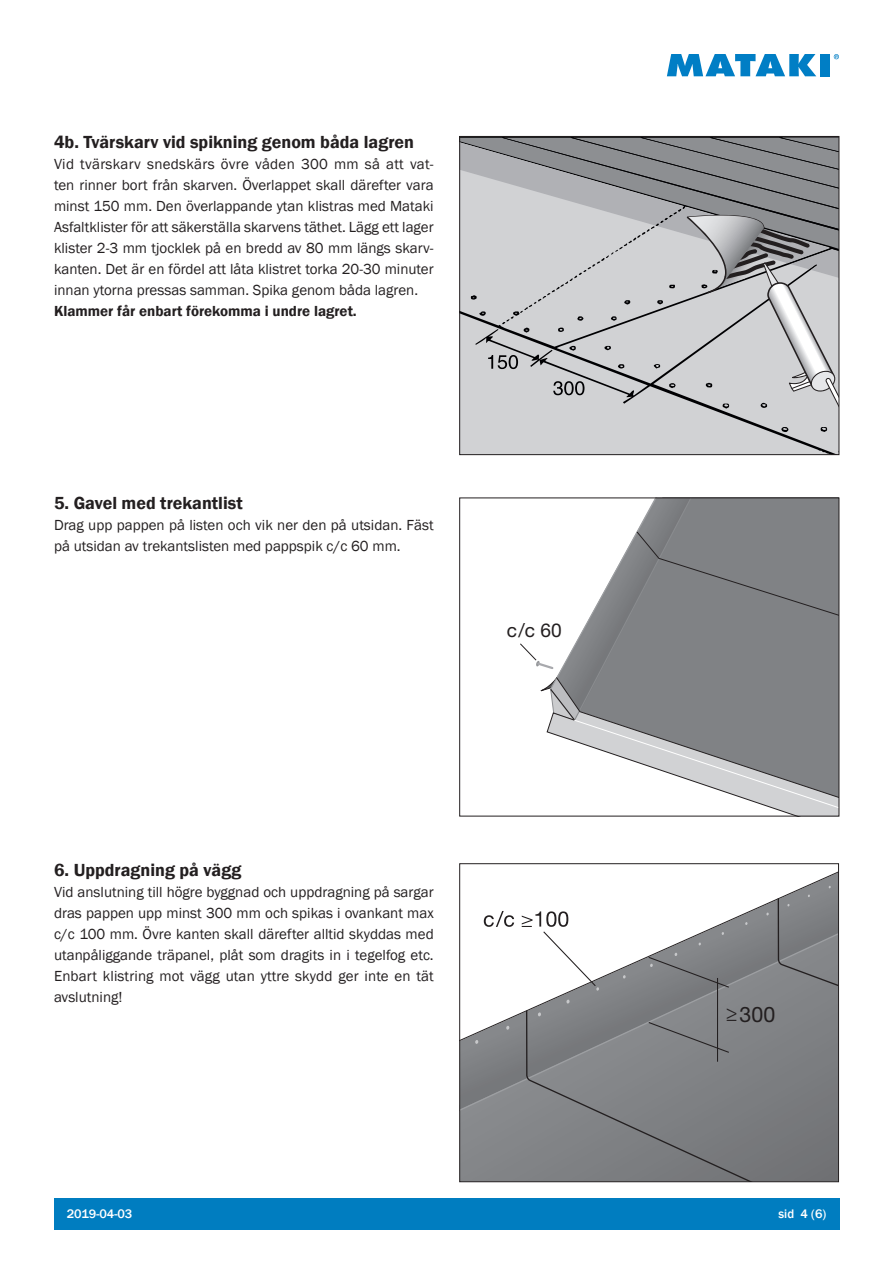
<style>
.page{position:relative;width:893px;height:1263px;background:#fff}
.page>*{position:absolute;margin:0;border:0;box-sizing:border-box;transform-origin:0 0}
.t1{font:21.45px "Helvetica Neue LT Std";color:#231f20}
.t2{font:19.05px "Helvetica Neue LT Std";color:#231f20}
.t3{font:600 18px "Franklin Gothic";color:#231f20}
.t4{font:15px/21px "Franklin Gothic";color:#231f20;text-align:justify}
.t5{font:600 15px "Franklin Gothic";color:#231f20}
.t6{font:500 12.75px "Franklin Gothic";color:#fff}
.s1{font-size:21px}
</style>
<div class="page">
<div style="left:54px;top:1198px;width:785px;height:32px;background:#007dc0"></div>
<svg style="left:667px;top:54px;width:149px;height:22px"></svg>
<div style="left:820px;top:54px;width:10px;height:22px;background:#007ec5"></div>
<svg style="left:834px;top:54px;width:5px;height:5px"></svg>
<div style="left:461px;top:1114px;width:64px;height:66px;background:#848689"></div>
<svg style="left:461px;top:1047px;width:64px;height:67px;background:#7f8184"></svg>
<svg style="left:525px;top:1047px;width:312px;height:133px;background:#7c7d80"></svg>
<svg style="left:461px;top:872px;width:376px;height:175px"></svg>
<svg style="left:475px;top:1040px;width:3px;height:4px"></svg>
<svg style="left:506px;top:1026px;width:3px;height:4px"></svg>
<svg style="left:538px;top:1012px;width:3px;height:4px"></svg>
<svg style="left:566px;top:999px;width:4px;height:5px"></svg>
<svg style="left:623px;top:975px;width:3px;height:4px"></svg>
<svg style="left:647px;top:952px;width:83px;height:111px;background:#7e8083"></svg>
<svg style="left:522px;top:911px;width:77px;height:80px"></svg>
<div style="left:459px;top:863px;width:380px;height:319px;border:1px solid #231f20"></div>
<svg style="left:520px;top:499px;width:317px;height:315px"></svg>
<div style="left:459px;top:497px;width:380px;height:319px;border:1px solid #231f20"></div>
<svg style="left:461px;top:138px;width:376px;height:315px;background:#b7b8ba"></svg>
<div style="left:459px;top:136px;width:380px;height:319px;border:1px solid #231f20"></div>
<p class="t3" style="left:54px;top:131px;width:362px">4b. Tvärskarv vid spikning genom båda lagren</p>
<p class="t4" style="left:54px;top:154px;width:381px">Vid tvärskarv snedskärs övre våden 300 mm så att vat&shy;ten rinner bort från skarven. Överlappet skall därefter vara minst 150 mm. Den överlappande ytan klistras med Mataki Asfaltklister för att säkerställa skarvens täthet. Lägg ett lager klister 2-3 mm tjocklek på en bredd av 80 mm längs skarv&shy;kanten. Det är en fördel att låta klistret torka 20-30 minuter innan ytorna pressas samman. Spika genom båda lagren.</p>
<p class="t5" style="left:54px;top:302px;width:304px">Klammer får enbart förekomma i undre lagret.</p>
<p class="t3" style="left:54px;top:492px;width:190px">5. Gavel med trekantlist</p>
<p class="t4" style="left:54px;top:515px;width:381px">Drag upp pappen på listen och vik ner den på utsidan. Fäst på utsidan av trekantslisten med pappspik c/c 60 mm.</p>
<p class="t2" style="left:507px;top:619px;width:56px">c/c 60</p>
<p class="t3" style="left:54px;top:859px;width:189px">6. Uppdragning på vägg</p>
<p class="t4" style="left:54px;top:882px;width:381px">Vid anslutning till högre byggnad och uppdragning på sargar dras pappen upp minst 300 mm och spikas i ovankant max c/c 100 mm. Övre kanten skall därefter alltid skyddas med utanpåliggande träpanel, plåt som dragits in i tegelfog etc.<br>Enbart klistring mot vägg utan yttre skydd ger inte en tät avslutning!</p>
<h1 class="t1" style="left:726px;top:1002px;width:51px"><span class="s1">≥</span>300</h1>
<p class="t6" style="left:67px;top:1206px;width:67px">2019-04-03</p>
<p class="t6" style="left:778px;top:1206px;width:49px">sid 4 (6)</p>
</div>
